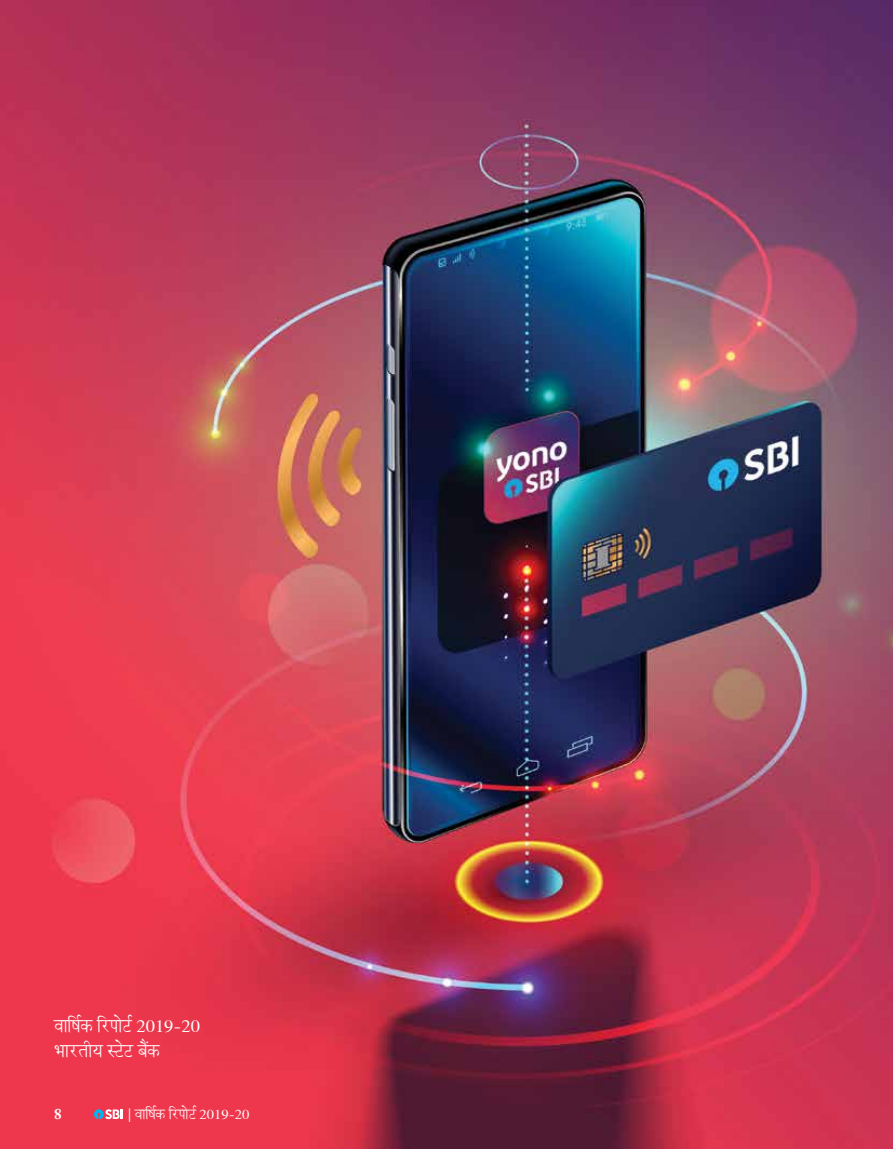
<style>
.page{position:relative;width:893px;height:1149px;background:#fff}
.page>*{position:absolute;margin:0;border:0;box-sizing:border-box;transform-origin:0 0}
.t1{font:21px/25.2px "Akruti Vistaar Priya Normal";color:#fff}
.t2{font:16.5px "Akruti Vistaar Priya Normal";color:#fff}
.t3{font:700 15px "Adobe Caslon Pro";color:#fff}
.s1{font-family:"Helvetica Neue LT Std";font-size:13.5px}
</style>
<div class="page">
<img style="left:0;top:0;width:893px;height:1148px">
<svg style="left:94px;top:1108px;width:29px;height:10px"></svg>
<p class="t1" style="left:54px;top:1014px;width:147px">¨¸¸¢«¸ÄˆÅ ¢£œ¸¸½’Ä 2019-20 ž¸¸£÷¸ú¡¸ ¬’½’ ¤¸ÿˆÅ</p>
<p class="t3" style="left:54px;top:1104px;width:9px">8</p>
<p class="t2" style="left:128px;top:1104px;width:123px"><span class="s1">|</span> ¨¸¸¢«¸ÄˆÅ ¢£œ¸¸½’Ä 2019-20</p>
</div>
